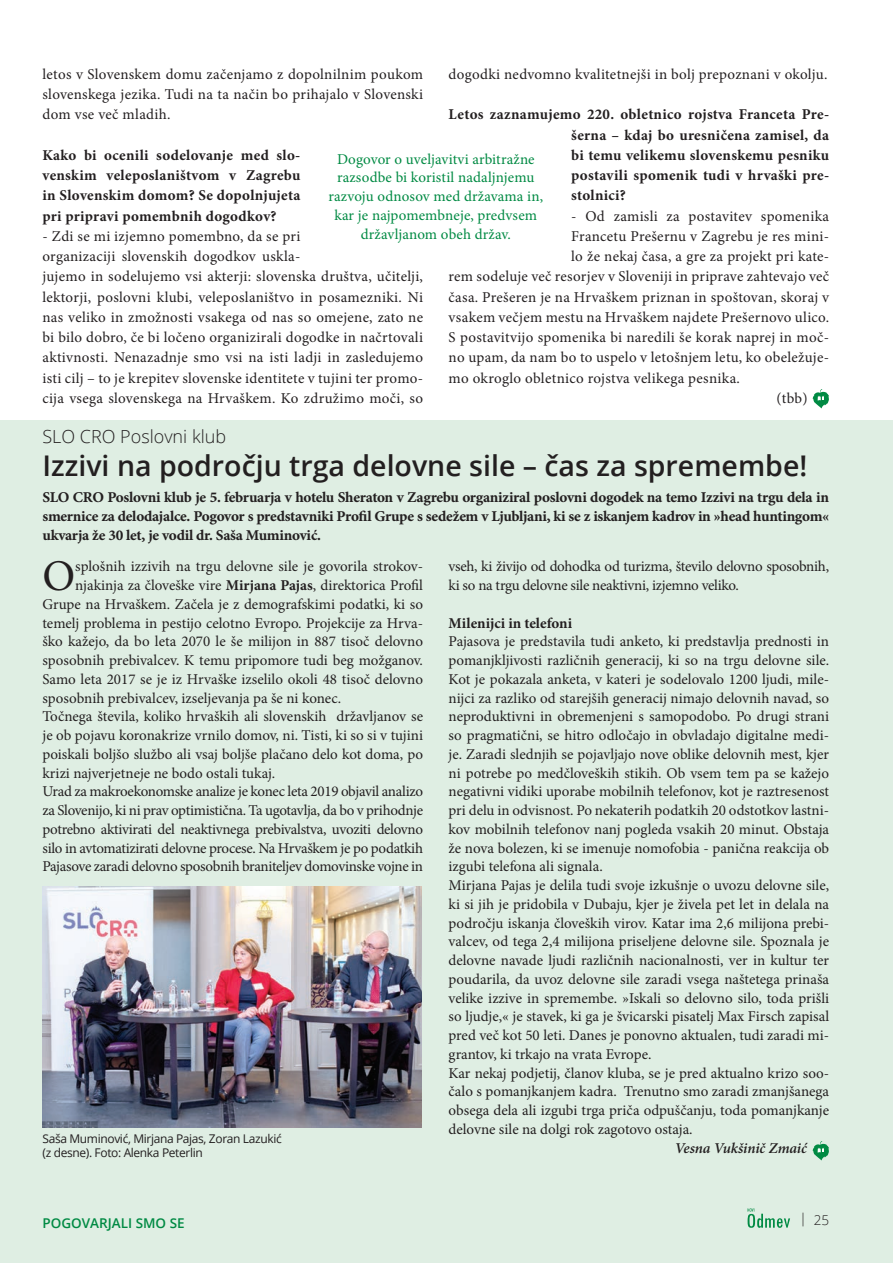
<style>
.page{position:relative;width:893px;height:1263px;background:#fff}
.page>*{position:absolute;margin:0;border:0;box-sizing:border-box;transform-origin:0 0}
.t1{font:43.8px "Minion Pro";color:#231f20}
.t2{font:600 28.5px "Open Sans";color:#231f20}
.t3{font:300 18px "Open Sans";color:#231f20}
.t4{font:15px/18.8px "Minion Pro";color:#231f20;text-align:justify}
.t5{font:15px/20.2px "Minion Pro";letter-spacing:.02em;color:#231f20}
.t6{font:700 15px/20.2px "Minion Pro";letter-spacing:.02em;color:#231f20;text-align:justify}
.t7{font:15px/18.8px "Minion Pro";letter-spacing:-.02em;color:#231f20}
.t8{font:15px/18.8px "Minion Pro Bold Capt";letter-spacing:-.02em;color:#231f20;text-align:justify}
.t9{font:15px/18.8px "Minion Pro";letter-spacing:.01em;color:#008a43;text-align:center}
.t10{font:15px "Minion Pro";letter-spacing:-.025em;color:#231f20}
.t11{font:700 15px "Minion Pro";color:#231f20}
.t12{font:italic 600 15px "Minion Pro";letter-spacing:-.01em;color:#231f20}
.t13{font:600 13.5px "Open Sans";color:#008a43}
.t14{font:300 13.5px "Open Sans";color:#231f20}
.t15{font:12px/14.2px "Open Sans";letter-spacing:-.03em;color:#231f20}
.s1{font-weight:700}
</style>
<div class="page">
<div style="left:0;top:420px;width:893px;height:843px;background:#dfeee3"></div>
<svg style="left:748px;top:1208px;width:42px;height:20px"></svg>
<svg style="left:813px;top:389px;width:16px;height:19px"></svg>
<img style="left:43px;top:886px;width:378px;height:241px">
<svg style="left:813px;top:1141px;width:16px;height:19px"></svg>
<p class="t4" style="left:43px;top:64px;width:382px;line-height:20.2px">letos v Slovenskem domu začenjamo z dopolnilnim poukom slovenskega jezika. Tudi na ta način bo prihajalo v Slovenski dom vse več mladih.</p>
<p class="t6" style="left:43px;top:145px;width:259px">Kako bi ocenili sodelovanje med slo&shy;venskim veleposlaništvom v Zagrebu in Slovenskim domom? Se dopolnjujeta pri pripravi pomembnih dogodkov?</p>
<p class="t5" style="left:43px;top:226px;width:382px">- Zdi se mi izjemno pomembno, da se pri<br>organizaciji slovenskih dogodkov uskla-<br>jujemo in sodelujemo vsi akterji: slovenska društva, učitelji, lektorji, poslovni klubi, veleposlaništvo in posamezniki. Ni nas veliko in zmožnosti vsakega od nas so omejene, zato ne bi bilo dobro, če bi ločeno organizirali dogodke in načrtovali aktivnosti. Nenazadnje smo vsi na isti ladji in zasledujemo isti cilj – to je krepitev slovenske identitete v tujini ter promo&shy;cija vsega slovenskega na Hrvaškem. Ko združimo moči, so</p>
<p class="t4" style="left:449px;top:65px;width:380px">dogodki nedvomno kvalitetnejši in bolj prepoznani v okolju.</p>
<p class="t6" style="left:571px;top:104px;width:259px;text-indent:-123px">Letos zaznamujemo 220. obletnico rojstva Franceta Pre&shy;šerna – kdaj bo uresničena zamisel, da bi temu velikemu slovenskemu pesniku postavili spomenik tudi v hrvaški pre&shy;stolnici?</p>
<p class="t5" style="left:571px;top:206px;width:259px">- Od zamisli za postavitev spomenika</p>
<p class="t5" style="left:571px;top:226px;width:259px">Francetu Prešernu v Zagrebu je res mini-</p>
<p class="t4" style="left:571px;top:247px;width:259px">lo že nekaj časa, a gre za projekt pri kate-</p>
<p class="t5" style="left:449px;top:267px;width:382px">rem sodeluje več resorjev v Sloveniji in priprave zahtevajo več</p>
<p class="t4" style="left:449px;top:288px;width:382px">časa. Prešeren je na Hrvaškem priznan in spoštovan, skoraj v</p>
<p class="t5" style="left:449px;top:307px;width:382px">vsakem večjem mestu na Hrvaškem najdete Prešernovo ulico.</p>
<p class="t5" style="left:449px;top:327px;width:382px">S postavitvijo spomenika bi naredili še korak naprej in moč-</p>
<p class="t5" style="left:449px;top:348px;width:382px">no upam, da nam bo to uspelo v letošnjem letu, ko obeležuje-</p>
<p class="t5" style="left:449px;top:368px;width:293px">mo okroglo obletnico rojstva velikega pesnika.</p>
<p class="t4" style="left:776px;top:389px;width:33px">(tbb)</p>
<p class="t9" style="left:328px;top:149px;width:216px">Dogovor o uveljavitvi arbitražne razsodbe bi koristil nadaljnjemu razvoju odnosov med državama in, kar je najpomembneje, predvsem državljanom obeh držav.</p>
<p class="t3" style="left:43px;top:424px;width:185px">SLO CRO Poslovni klub</p>
<h2 class="t2" style="left:43px;top:446px;width:766px">Izzivi na področju trga delovne sile – čas za spremembe!</h2>
<p class="t8" style="left:43px;top:489px;width:788px">SLO CRO Poslovni klub je 5. februarja v hotelu Sheraton v Zagrebu organiziral poslovni dogodek na temo Izzivi na trgu dela in smernice za delodajalce. Pogovor s predstavniki Profil Grupe s sedežem v Ljubljani, ki se z iskanjem kadrov in »head huntingom« ukvarja že 30 let, je vodil dr. Saša Muminović.</p>
<h1 class="t1" style="left:43px;top:547px;width:34px">O</h1>
<p class="t4" style="left:75px;top:557px;width:349px">splošnih izzivih na trgu delovne sile je govorila strokov-</p>
<p class="t7" style="left:449px;top:557px;width:382px">vseh, ki živijo od dohodka od turizma, število delovno sposobnih, ki so na trgu delovne sile neaktivni, izjemno veliko.</p>
<p class="t11" style="left:449px;top:612px;width:125px">Milenijci in telefoni</p>
<p class="t4" style="left:449px;top:632px;width:382px;text-align:left">Pajasova je predstavila tudi anketo, ki predstavlja prednosti in pomanjkljivosti različnih generacij, ki so na trgu delovne sile.<br>Kot je pokazala anketa, v kateri je sodelovalo 1200 ljudi, mile&shy;nijci za razliko od starejših generacij nimajo delovnih navad, so neproduktivni in obremenjeni s samopodobo. Po drugi strani so pragmatični, se hitro odločajo in obvladajo digitalne medi&shy;je. Zaradi slednjih se pojavljajo nove oblike delovnih mest, kjer ni potrebe po medčloveških stikih. Ob vsem tem pa se kažejo negativni vidiki uporabe mobilnih telefonov, kot je raztresenost pri delu in odvisnost. Po nekaterih podatkih 20 odstotkov lastni&shy;kov mobilnih telefonov nanj pogleda vsakih 20 minut. Obstaja že nova bolezen, ki se imenuje nomofobia - panična reakcija ob izgubi telefona ali signala.<br>Mirjana Pajas je delila tudi svoje izkušnje o uvozu delovne sile, ki si jih je pridobila v Dubaju, kjer je živela pet let in delala na področju iskanja človeških virov. Katar ima 2,6 milijona prebi&shy;valcev, od tega 2,4 milijona priseljene delovne sile. Spoznala je delovne navade ljudi različnih nacionalnosti, ver in kultur ter poudarila, da uvoz delovne sile zaradi vsega naštetega prinaša velike izzive in spremembe. »Iskali so delovno silo, toda prišli so ljudje,« je stavek, ki ga je švicarski pisatelj Max Firsch zapisal pred več kot 50 leti. Danes je ponovno aktualen, tudi zaradi mi&shy;grantov, ki trkajo na vrata Evrope.<br>Kar nekaj podjetij, članov kluba, se je pred aktualno krizo soo&shy;čalo s pomanjkanjem kadra. Trenutno smo zaradi zmanjšanega obsega dela ali izgubi trga priča odpuščanju, toda pomanjkanje delovne sile na dolgi rok zagotovo ostaja.</p>
<p class="t12" style="left:675px;top:1137px;width:134px">Vesna Vukšinič Zmaić</p>
<p class="t4" style="left:75px;top:576px;width:349px">njakinja za človeške vire <span class="s1">Mirjana Pajas</span>, direktorica Profil</p>
<p class="t4" style="left:42px;top:595px;width:382px">Grupe na Hrvaškem. Začela je z demografskimi podatki, ki so</p>
<p class="t4" style="left:42px;top:613px;width:382px">temelj problema in pestijo celotno Evropo. Projekcije za Hrva-</p>
<p class="t4" style="left:42px;top:632px;width:382px">ško kažejo, da bo leta 2070 le še milijon in 887 tisoč delovno</p>
<p class="t4" style="left:42px;top:651px;width:382px">sposobnih prebivalcev. K temu pripomore tudi beg možganov.</p>
<p class="t4" style="left:42px;top:670px;width:382px">Samo leta 2017 se je iz Hrvaške izselilo okoli 48 tisoč delovno</p>
<p class="t4" style="left:42px;top:688px;width:300px">sposobnih prebivalcev, izseljevanja pa še ni konec.</p>
<p class="t4" style="left:42px;top:707px;width:382px">Točnega števila, koliko hrvaških ali slovenskih državljanov se</p>
<p class="t4" style="left:42px;top:726px;width:382px">je ob pojavu koronakrize vrnilo domov, ni. Tisti, ki so si v tujini</p>
<p class="t4" style="left:42px;top:745px;width:382px">poiskali boljšo službo ali vsaj boljše plačano delo kot doma, po</p>
<p class="t4" style="left:42px;top:763px;width:234px">krizi najverjetneje ne bodo ostali tukaj.</p>
<p class="t7" style="left:42px;top:782px;width:382px">Urad za makroekonomske analize je konec leta 2019 objavil analizo</p>
<p class="t7" style="left:42px;top:801px;width:382px">za Slovenijo, ki ni prav optimistična. Ta ugotavlja, da bo v prihodnje</p>
<p class="t10" style="left:42px;top:819px;width:382px">potrebno aktivirati del neaktivnega prebivalstva, uvoziti delovno</p>
<p class="t7" style="left:42px;top:838px;width:382px">silo in avtomatizirati delovne procese. Na Hrvaškem je po podatkih</p>
<p class="t10" style="left:42px;top:856px;width:382px">Pajasove zaradi delovno sposobnih braniteljev domovinske vojne in</p>
<p class="t15" style="left:43px;top:1131px;width:241px">Saša Muminović, Mirjana Pajas, Zoran Lazukić (z desne). Foto: Alenka Peterlin</p>
<p class="t13" style="left:43px;top:1214px;width:144px">POGOVARJALI SMO SE</p>
<p class="t14" style="left:799px;top:1211px;width:31px">| 25</p>
</div>
